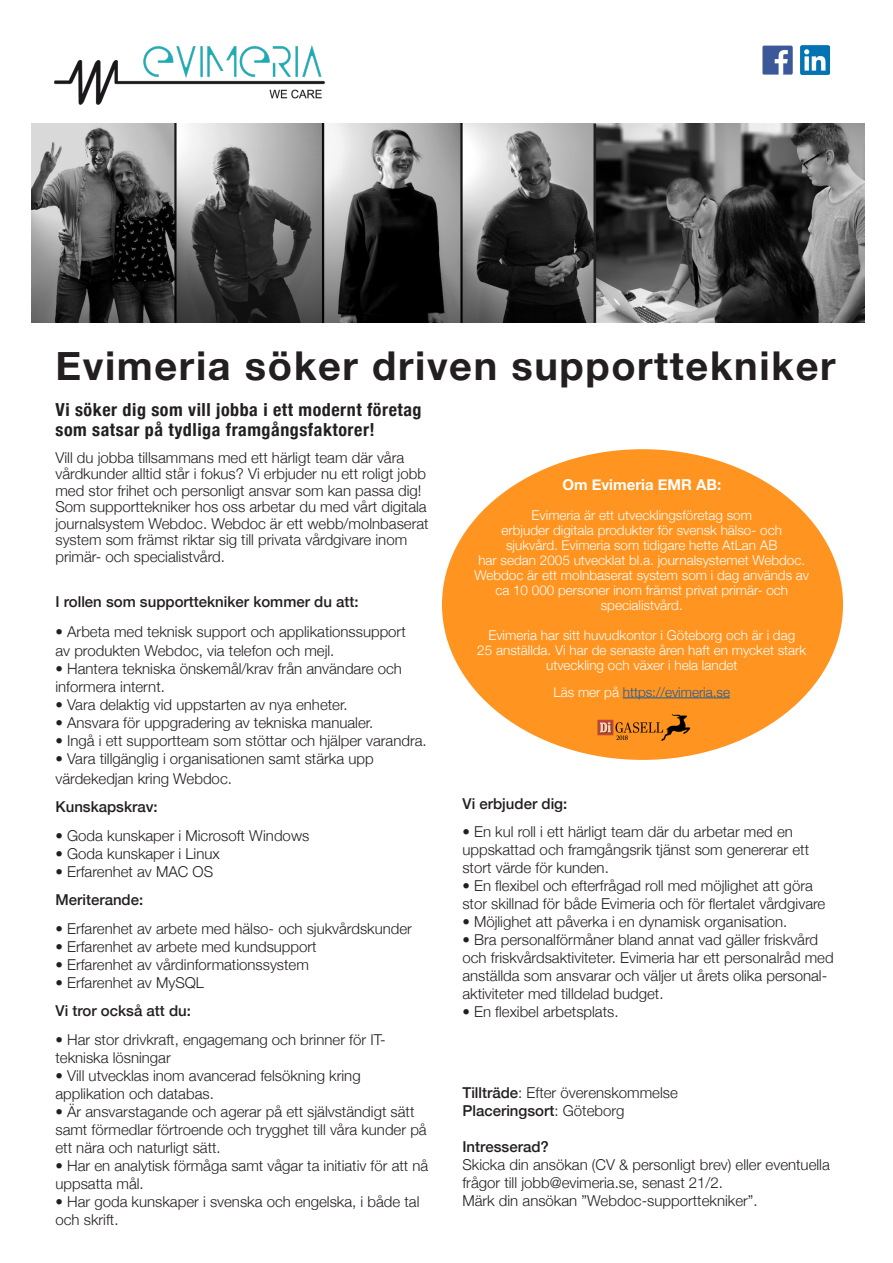
<style>
.page{position:relative;width:893px;height:1263px;background:#fff}
.page>*{position:absolute;margin:0;border:0;box-sizing:border-box;transform-origin:0 0}
.t1{font:700 39.75px "Helvetica Neue";letter-spacing:.04em;color:#231f20}
.t2{font:700 condensed 18px/19.5px "Helvetica Neue";letter-spacing:.03em;color:#231f20}
.t3{font:300 15px/18px "Helvetica Neue";color:#231f20}
.t4{font:500 15px "Helvetica Neue";color:#231f20}
.t5{font:700 15px "Helvetica Neue";color:#fff}
.t6{font:300 13.5px "Helvetica Neue";color:#fff}
.t7{font:300 13.5px "Helvetica Neue";color:#175d9e}
.s1{color:#fff}
.s2{font-weight:500}
</style>
<div class="page">
<img style="left:31px;top:124px;width:834px;height:199px">
<div style="left:442px;top:449px;width:401px;height:311px;background:#ff9420;border-radius:50%"></div>
<hr style="left:623px;top:697px;width:107px;height:1px;background:#175d9e">
<hr style="left:593px;top:124px;width:3px;height:199px;background:#231f20">
<img style="left:763px;top:46px;width:29px;height:29px">
<img style="left:801px;top:46px;width:29px;height:29px">
<img style="left:597px;top:714px;width:93px;height:27px">
<img style="left:54px;top:46px;width:270px;height:59px">
<p class="t1" style="left:55px;top:335px;width:782px">Evimeria söker driven supporttekniker</p>
<p class="t2" style="left:55px;top:399px;width:368px">Vi söker dig som vill jobba i ett modernt företag som satsar på tydliga framgångsfaktorer!</p>
<p class="t3" style="left:55px;top:448px;width:375px;line-height:16.5px">Vill du jobba tillsammans med ett härligt team där våra vårdkunder alltid står i fokus? Vi erbjuder nu ett roligt jobb med stor frihet och personligt ansvar som kan passa dig!<br>Som supporttekniker hos oss arbetar du med vårt digitala journalsystem Webdoc. Webdoc är ett webb/molnbaserat system som främst riktar sig till privata vårdgivare inom primär- och specialistvård.</p>
<p class="t4" style="left:55px;top:589px;width:305px">I rollen som supporttekniker kommer du att:</p>
<p class="t3" style="left:55px;top:621px;width:352px">• Arbeta med teknisk support och applikationssupport</p>
<p class="t3" style="left:55px;top:641px;width:280px">av produkten Webdoc, via telefon och mejl.</p>
<p class="t3" style="left:55px;top:659px;width:348px">• Hantera tekniska önskemål/krav från användare och informera internt.</p>
<p class="t3" style="left:55px;top:695px;width:294px">• Vara delaktig vid uppstarten av nya enheter.</p>
<p class="t3" style="left:55px;top:713px;width:319px">• Ansvara för uppgradering av tekniska manualer.</p>
<p class="t3" style="left:55px;top:731px;width:373px">• Ingå i ett supportteam som stöttar och hjälper varandra.</p>
<p class="t3" style="left:55px;top:749px;width:320px">• Vara tillgänglig i organisationen samt stärka upp</p>
<p class="t3" style="left:55px;top:768px;width:178px">värdekedjan kring Webdoc.</p>
<p class="t4" style="left:55px;top:795px;width:104px">Kunskapskrav:</p>
<p class="t3" style="left:55px;top:825px;width:255px">• Goda kunskaper i Microsoft Windows</p>
<p class="t3" style="left:55px;top:843px;width:166px">• Goda kunskaper i Linux</p>
<p class="t3" style="left:55px;top:861px;width:159px">• Erfarenhet av MAC OS</p>
<p class="t4" style="left:55px;top:888px;width:89px">Meriterande:</p>
<p class="t3" style="left:55px;top:918px;width:358px">• Erfarenhet av arbete med hälso- och sjukvårdskunder</p>
<p class="t3" style="left:55px;top:936px;width:263px">• Erfarenhet av arbete med kundsupport</p>
<p class="t3" style="left:55px;top:954px;width:255px">• Erfarenhet av vårdinformationssystem</p>
<p class="t3" style="left:55px;top:972px;width:150px">• Erfarenhet av MySQL</p>
<p class="t4" style="left:55px;top:999px;width:137px">Vi tror också att du:</p>
<p class="t3" style="left:55px;top:1029px;width:332px">• Har stor drivkraft, engagemang och brinner för IT-</p>
<p class="t3" style="left:55px;top:1047px;width:117px">tekniska lösningar</p>
<p class="t3" style="left:55px;top:1065px;width:307px">• Vill utvecklas inom avancerad felsökning kring</p>
<p class="t3" style="left:55px;top:1083px;width:160px">applikation och databas.</p>
<p class="t3" style="left:55px;top:1101px;width:373px">• Är ansvarstagande och agerar på ett självständigt sätt samt förmedlar förtroende och trygghet till våra kunder på ett nära och naturligt sätt.</p>
<p class="t3" style="left:55px;top:1155px;width:374px">• Har en analytisk förmåga samt vågar ta initiativ för att nå uppsatta mål.</p>
<p class="t3" style="left:55px;top:1191px;width:366px">• Har goda kunskaper i svenska och engelska, i både tal och skrift.</p>
<p class="t5" style="left:562px;top:472px;width:160px">Om Evimeria EMR AB:</p>
<p class="t6" style="left:532px;top:504px;width:222px">Evimeria är ett utvecklingsföretag som</p>
<p class="t6" style="left:502px;top:519px;width:282px">erbjuder digitala produkter för svensk hälso- och</p>
<p class="t6" style="left:506px;top:534px;width:273px">sjukvård. Evimeria som tidigare hette AtLan AB</p>
<p class="t6" style="left:478px;top:549px;width:328px">har sedan 2005 utvecklat bl.a. journalsystemet Webdoc.</p>
<p class="t6" style="left:474px;top:564px;width:336px">Webdoc är ett molnbaserat system som i dag används av</p>
<p class="t6" style="left:495px;top:579px;width:294px">ca 10 000 personer inom främst privat primär- och</p>
<p class="t6" style="left:601px;top:594px;width:84px">specialistvård.</p>
<p class="t6" style="left:488px;top:624px;width:308px">Evimeria har sitt huvudkontor i Göteborg och är i dag</p>
<p class="t6" style="left:477px;top:639px;width:330px">25 anställda. Vi har de senaste åren haft en mycket stark</p>
<p class="t6" style="left:546px;top:654px;width:193px">utveckling och växer i hela landet</p>
<p class="t7" style="left:553px;top:681px;width:178px"><span class="s1">Läs mer på</span> https://evimeria.se</p>
<p class="t4" style="left:462px;top:791px;width:106px">Vi erbjuder dig:</p>
<p class="t3" style="left:462px;top:822px;width:332px">• En kul roll i ett härligt team där du arbetar med en</p>
<p class="t3" style="left:462px;top:840px;width:348px">uppskattad och framgångsrik tjänst som genererar ett stort värde för kunden.</p>
<p class="t3" style="left:462px;top:876px;width:364px">• En flexibel och efterfrågad roll med möjlighet att göra stor skillnad för både Evimeria och för flertalet vårdgivare</p>
<p class="t3" style="left:462px;top:912px;width:326px">• Möjlighet att påverka i en dynamisk organisation.</p>
<p class="t3" style="left:462px;top:930px;width:357px">• Bra personalförmåner bland annat vad gäller friskvård</p>
<p class="t3" style="left:462px;top:948px;width:373px">och friskvårdsaktiviteter. Evimeria har ett personalråd med anställda som ansvarar och väljer ut årets olika personal&shy;aktiviteter med tilldelad budget.</p>
<p class="t3" style="left:462px;top:1002px;width:158px">• En flexibel arbetsplats.</p>
<p class="t3" style="left:462px;top:1083px;width:217px"><span class="s2">Tillträde</span>: Efter överenskommelse<br><span class="s2">Placeringsort</span>: Göteborg</p>
<p class="t3" style="left:462px;top:1137px;width:369px"><span class="s2">Intresserad?<br></span>Skicka din ansökan (CV &amp; personligt brev) eller eventuella frågor till jobb@evimeria.se, senast 21/2.<br>Märk din ansökan ”Webdoc-supporttekniker”.</p>
</div>
